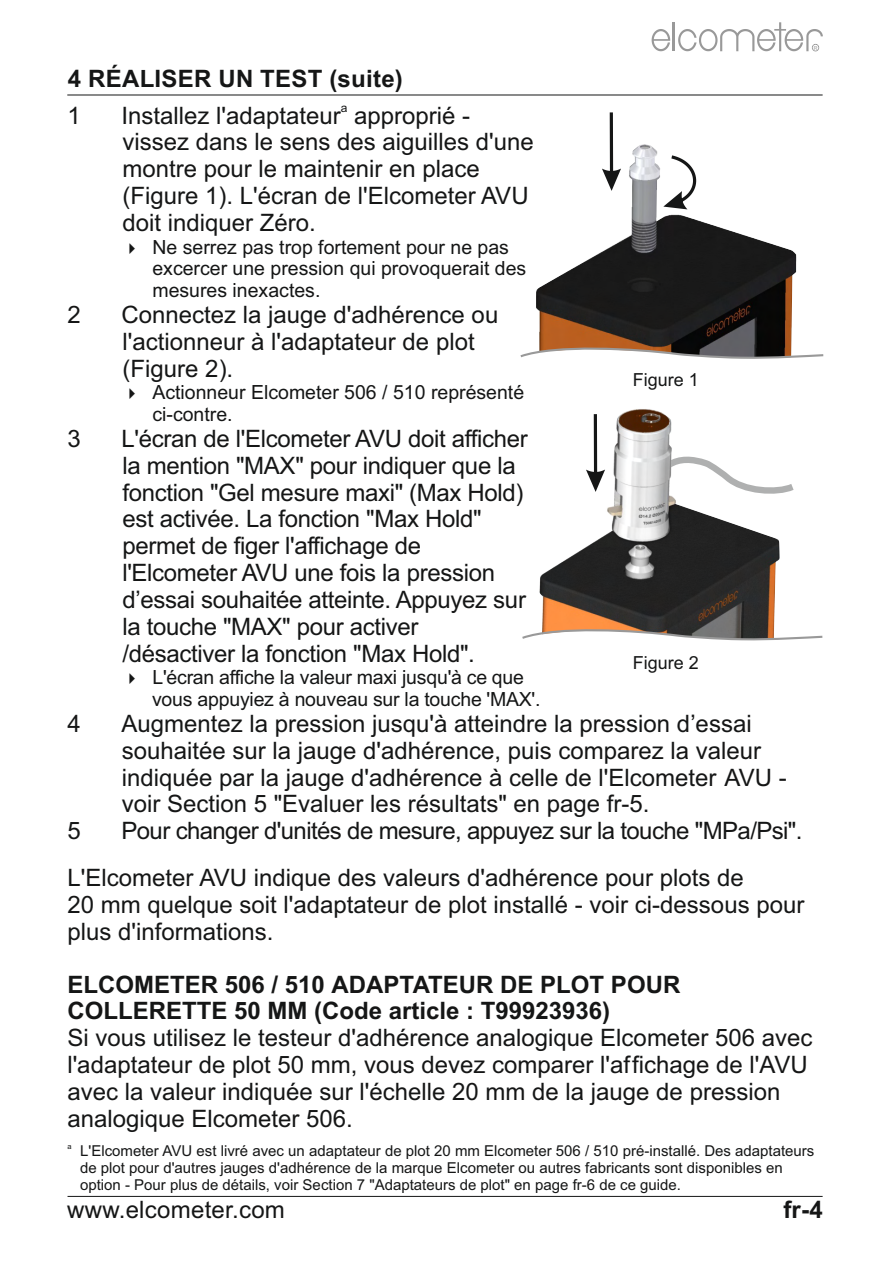
<style>
.page{position:relative;width:893px;height:1263px;background:#fff}
.page>*{position:absolute;margin:0;border:0;box-sizing:border-box;transform-origin:0 0}
.t1{font:24px/26.8px "Arial";color:#151616}
.t2{font:700 24px/26.8px "Arial";color:#151616}
.t3{font:19.5px/21.8px "Arial";color:#151616}
.t4{font:18px "Arial";color:#151616}
.t5{font:15px/16.8px "Arial";color:#151616}
.t6{font:12px "Arial";color:#151616}
.t7{font:7.5px "Arial";color:#151616}
.t8{font:5.4px "Arial";color:#999;scale:.96 1}
</style>
<div class="page">
<hr style="left:68px;top:1196px;width:755px;height:1px;background:#151616">
<hr style="left:673px;top:22px;width:2px;height:29px;background:#999">
<svg style="left:652px;top:29px;width:18px;height:22px"></svg>
<svg style="left:678px;top:22px;width:145px;height:29px"></svg>
<hr style="left:67px;top:95px;width:756px;height:1px;background:#151616">
<img style="left:536px;top:144px;width:260px;height:200px">
<svg style="left:602px;top:112px;width:19px;height:79px"></svg>
<svg style="left:663px;top:155px;width:33px;height:54px"></svg>
<svg style="left:520px;top:344px;width:304px;height:15px"></svg>
<svg style="left:780px;top:484px;width:14px;height:9px"></svg>
<img style="left:539px;top:409px;width:241px;height:217px">
<svg style="left:522px;top:626px;width:301px;height:15px"></svg>
<svg style="left:586px;top:414px;width:19px;height:78px"></svg>
<p class="t8" style="left:814px;top:46px;width:5px">R</p>
<p class="t2" style="left:68px;top:67px;width:336px">4 RÉALISER UN TEST (suite)</p>
<p class="t6" style="left:341px;top:103px;width:8px">a</p>
<p class="t1" style="left:67px;top:104px;width:15px">1</p>
<p class="t1" style="left:121px;top:104px;width:414px">Installez l'adaptateur approprié - vissez dans le sens des aiguilles d'une montre pour le maintenir en place (Figure 1). L'écran de l'Elcometer AVU doit indiquer Zéro.</p>
<p class="t3" style="left:152px;top:238px;width:375px;text-indent:-29px">✔ Ne serrez pas trop fortement pour ne pas excercer une pression qui provoquerait des mesures inexactes.</p>
<p class="t1" style="left:67px;top:303px;width:15px">2</p>
<p class="t1" style="left:121px;top:303px;width:378px">Connectez la jauge d'adhérence ou l'actionneur à l'adaptateur de plot (Figure 2).</p>
<p class="t3" style="left:152px;top:383px;width:373px;text-indent:-29px">✔ Actionneur Elcometer 506 / 510 représenté ci-contre.</p>
<p class="t1" style="left:67px;top:427px;width:15px">3</p>
<p class="t1" style="left:121px;top:427px;width:408px">L'écran de l'Elcometer AVU doit afficher la mention "MAX" pour indiquer que la fonction "Gel mesure maxi" (Max Hold) est activée. La fonction "Max Hold" permet de figer l'affichage de l'Elcometer AVU une fois la pression d’essai souhaitée atteinte. Appuyez sur la touche "MAX" pour activer /désactiver la fonction "Max Hold".</p>
<p class="t3" style="left:152px;top:668px;width:390px;text-indent:-29px">✔ L'écran affiche la valeur maxi jusqu'à ce que vous appuyiez à nouveau sur la touche 'MAX'.</p>
<p class="t1" style="left:67px;top:712px;width:15px">4</p>
<p class="t1" style="left:121px;top:712px;width:667px">Augmentez la pression jusqu'à atteindre la pression d’essai souhaitée sur la jauge d'adhérence, puis comparez la valeur indiquée par la jauge d'adhérence à celle de l'Elcometer AVU - voir Section 5 "Evaluer les résultats" en page fr-5.</p>
<p class="t1" style="left:67px;top:819px;width:15px">5</p>
<p class="t4" style="left:633px;top:373px;width:68px">Figure 1</p>
<p class="t4" style="left:633px;top:656px;width:68px">Figure 2</p>
<p class="t1" style="left:67px;top:809px;width:737px;line-height:47px;text-indent:54px">Pour changer d'unités de mesure, appuyez sur la touche "MPa/Psi".<br>L'Elcometer AVU indique des valeurs d'adhérence pour plots de</p>
<p class="t1" style="left:67px;top:893px;width:738px">20 mm quelque soit l'adaptateur de plot installé - voir ci-dessous pour plus d'informations.</p>
<p class="t2" style="left:67px;top:973px;width:614px">ELCOMETER 506 / 510 ADAPTATEUR DE PLOT POUR<br>COLLERETTE 50 MM (Code article : T99923936)</p>
<p class="t1" style="left:67px;top:1026px;width:746px">Si vous utilisez le testeur d'adhérence analogique Elcometer 506 avec l'adaptateur de plot 50 mm, vous devez comparer l'affichage de l'AVU avec la valeur indiquée sur l'échelle 20 mm de la jauge de pression analogique Elcometer 506.</p>
<p class="t7" style="left:68px;top:1143px;width:6px">a</p>
<p class="t5" style="left:80px;top:1144px;width:736px">L'Elcometer AVU est livré avec un adaptateur de plot 20 mm Elcometer 506 / 510 pré-installé. Des adaptateurs de plot pour d'autres jauges d'adhérence de la marque Elcometer ou autres fabricants sont disponibles en option - Pour plus de détails, voir Section 7 "Adaptateurs de plot" en page fr-6 de ce guide.</p>
<p class="t1" style="left:67px;top:1198px;width:219px">www.elcometer.com</p>
<p class="t2" style="left:783px;top:1198px;width:41px">fr-4</p>
</div>
